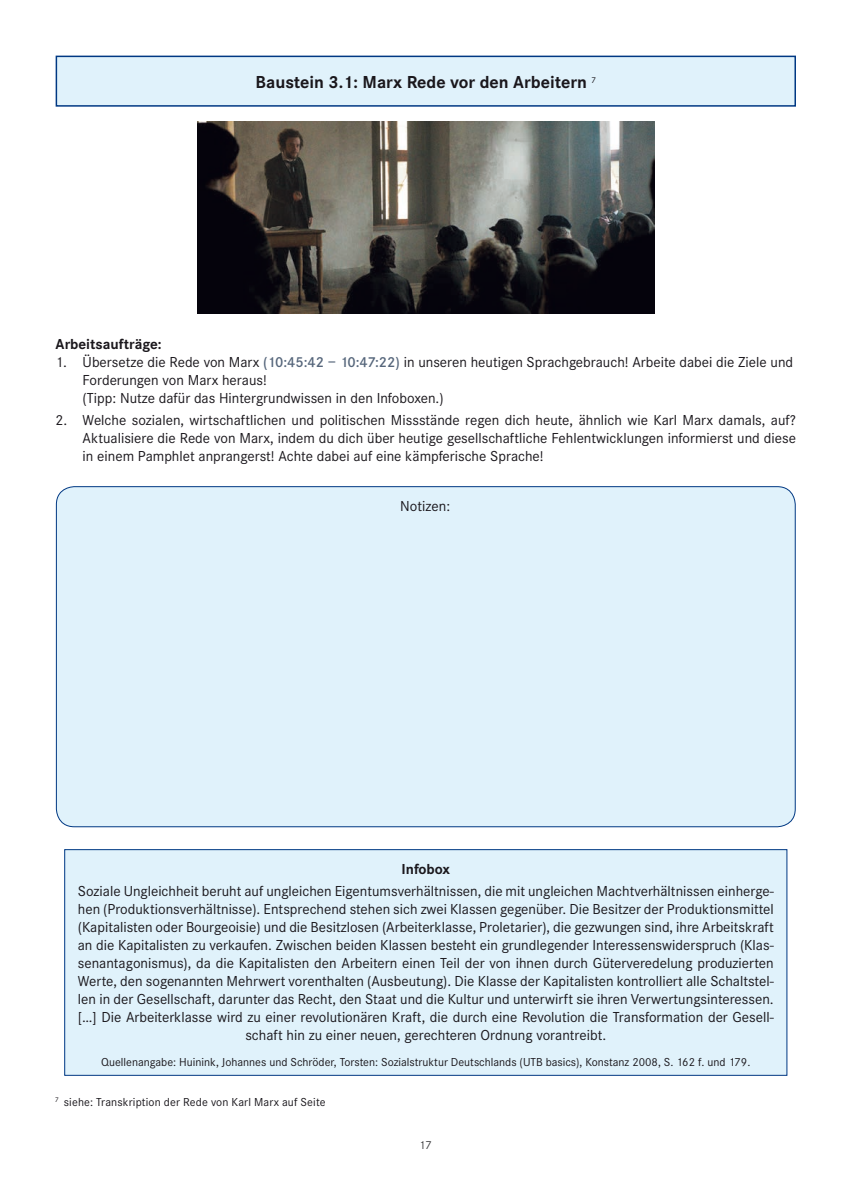
<style>
.page{position:relative;width:851px;height:1191px;background:#fff}
.page>*{position:absolute;margin:0;border:0;box-sizing:border-box;transform-origin:0 0}
.t1{font:700 18px "Corporate S";color:#1a171c}
.t2{font:15px/18px "Corporate S";color:#1a171c}
.t3{font:700 15px "Corporate S";color:#1a171c}
.t4{font:12px "Corporate S";color:#1a171c}
.t5{font:12px "Corporate S";color:#3e3e40}
.s1{font-weight:600;color:#56667b}
</style>
<div class="page">
<div style="left:56px;top:56px;width:739px;height:50px;background:#e0f2fb"></div>
<div style="left:56px;top:56px;width:739px;height:51px;border:2px solid #003883"></div>
<img style="left:197px;top:122px;width:457px;height:191px">
<div style="left:56px;top:486px;width:739px;height:340px;background:#e0f2fb;border-radius:18px"></div>
<div style="left:65px;top:849px;width:721px;height:226px;background:#e0f2fb"></div>
<div style="left:64px;top:849px;width:723px;height:226px;border:1px solid #003883"></div>
<p class="t1" style="left:255px;top:71px;width:342px">Baustein 3.1: Marx Rede vor den Arbeitern <sup>7</sup></p>
<p class="t3" style="left:56px;top:335px;width:108px">Arbeitsaufträge:</p>
<p class="t2" style="left:83px;top:353px;width:712px;text-indent:-27px">1. Übersetze die Rede von Marx <span class="s1">(10:45:42 – 10:47:22)</span> in unseren heutigen Sprachgebrauch! Arbeite dabei die Ziele und<br>Forderungen von Marx heraus!<br>(Tipp: Nutze dafür das Hintergrundwissen in den Infoboxen.)</p>
<p class="t2" style="left:83px;top:411px;width:714px;text-align:justify;text-indent:-27px">2. Welche sozialen, wirtschaftlichen und politischen Missstände regen dich heute, ähnlich wie Karl Marx damals, auf?<br>Aktualisiere die Rede von Marx, indem du dich über heutige gesellschaftliche Fehlentwicklungen informierst und diese in einem Pamphlet anprangerst! Achte dabei auf eine kämpferische Sprache!</p>
<p class="t2" style="left:400px;top:497px;width:51px">Notizen:</p>
<p class="t3" style="left:401px;top:860px;width:50px">Infobox</p>
<p class="t2" style="left:78px;top:882px;width:697px;text-align:center">Soziale Ungleichheit beruht auf ungleichen Eigentumsverhältnissen, die mit ungleichen Machtverhältnissen einherge&shy;hen (Produktionsverhältnisse). Entsprechend stehen sich zwei Klassen gegenüber. Die Besitzer der Produktionsmittel (Kapitalisten oder Bourgeoisie) und die Besitzlosen (Arbeiterklasse, Proletarier), die gezwungen sind, ihre Arbeitskraft an die Kapitalisten zu verkaufen. Zwischen beiden Klassen besteht ein grundlegender Interessenswiderspruch (Klas&shy;senantagonismus), da die Kapitalisten den Arbeitern einen Teil der von ihnen durch Güterveredelung produzierten Werte, den sogenannten Mehrwert vorenthalten (Ausbeutung). Die Klasse der Kapitalisten kontrolliert alle Schaltstel&shy;len in der Gesellschaft, darunter das Recht, den Staat und die Kultur und unterwirft sie ihren Verwertungsinteressen. […] Die Arbeiterklasse wird zu einer revolutionären Kraft, die durch eine Revolution die Transformation der Gesell&shy;schaft hin zu einer neuen, gerechteren Ordnung vorantreibt.</p>
<p class="t4" style="left:101px;top:1055px;width:650px">Quellenangabe: Huinink, Johannes und Schröder, Torsten: Sozialstruktur Deutschlands (UTB basics), Konstanz 2008, S. 162 f. und 179.</p>
<p class="t4" style="left:56px;top:1095px;width:272px"><sup>7</sup> siehe: Transkription der Rede von Karl Marx auf Seite</p>
<p class="t5" style="left:419px;top:1138px;width:14px">17</p>
</div>
